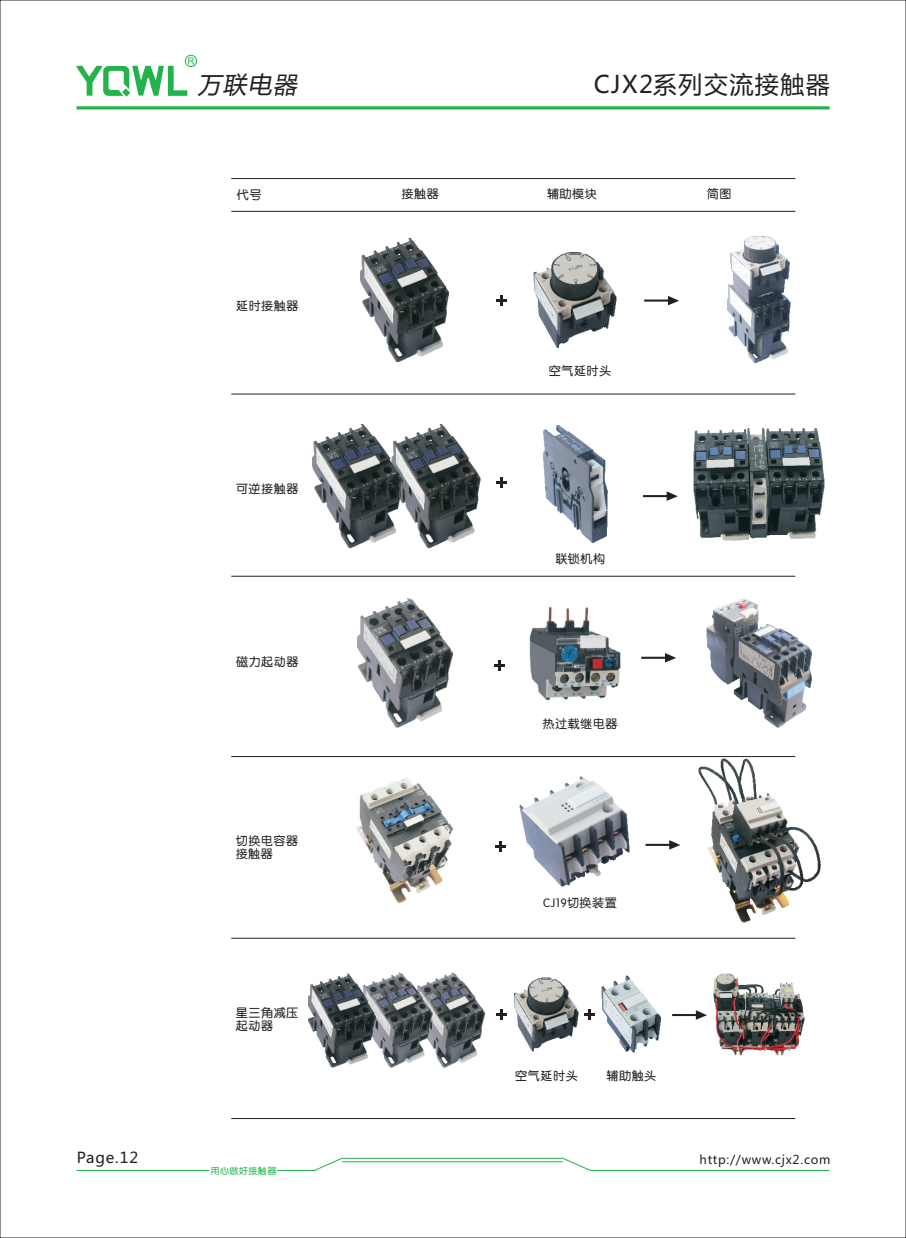
<style>
.page{position:relative;width:906px;height:1238px;background:#fff}
.page>*{position:absolute;margin:0;border:0;box-sizing:border-box;transform-origin:0 0}
.t1{font:24px "Microsoft Ya Hei";letter-spacing:.06em;color:#231f20}
.t2{font:italic 23.7px "Microsoft Ya Hei";color:#231f20}
.t3{font:15px "Microsoft Ya Hei";letter-spacing:.06em;color:#231f20}
.t4{font:12px/13.5px "FZY3 JW GB1 0";letter-spacing:.05em;color:#231f20}
.t5{font:12px "Microsoft Ya Hei";letter-spacing:.06em;color:#231f20}
.t6{font:9px "FZY3 JW GB1 0";letter-spacing:.05em;color:#23b24b}
</style>
<div class="page">
<div style="left:185px;top:55px;width:12px;height:12px;border:1px solid #23b24b;border-radius:50%"></div>
<svg style="left:77px;top:58px;width:117px;height:39px"></svg>
<hr style="left:231px;top:178px;width:564px;height:1px;background:#231f20">
<hr style="left:231px;top:211px;width:564px;height:1px;background:#231f20">
<hr style="left:231px;top:394px;width:564px;height:1px;background:#231f20">
<hr style="left:231px;top:576px;width:564px;height:1px;background:#231f20">
<hr style="left:231px;top:756px;width:564px;height:1px;background:#231f20">
<hr style="left:231px;top:937px;width:564px;height:1px;background:#231f20">
<hr style="left:231px;top:1118px;width:564px;height:1px;background:#231f20">
<svg style="left:496px;top:295px;width:10px;height:11px"></svg>
<svg style="left:644px;top:296px;width:35px;height:9px"></svg>
<svg style="left:496px;top:477px;width:11px;height:11px"></svg>
<svg style="left:494px;top:660px;width:11px;height:10px"></svg>
<svg style="left:495px;top:841px;width:10px;height:11px"></svg>
<svg style="left:496px;top:1009px;width:11px;height:10px"></svg>
<svg style="left:584px;top:1009px;width:11px;height:10px"></svg>
<svg style="left:643px;top:491px;width:35px;height:10px"></svg>
<svg style="left:641px;top:653px;width:35px;height:9px"></svg>
<svg style="left:645px;top:840px;width:35px;height:9px"></svg>
<svg style="left:672px;top:1010px;width:35px;height:9px"></svg>
<hr style="left:77px;top:106px;width:752px;height:3px;background:#23b24b">
<img style="left:533px;top:252px;width:83px;height:96px">
<img style="left:361px;top:238px;width:89px;height:124px">
<img style="left:402px;top:424px;width:78px;height:124px">
<img style="left:313px;top:424px;width:89px;height:124px">
<img style="left:694px;top:428px;width:130px;height:112px">
<img style="left:357px;top:598px;width:96px;height:129px">
<img style="left:529px;top:606px;width:92px;height:94px">
<img style="left:698px;top:758px;width:122px;height:164px">
<img style="left:357px;top:777px;width:96px;height:126px">
<img style="left:432px;top:972px;width:53px;height:95px">
<img style="left:377px;top:972px;width:55px;height:95px">
<img style="left:309px;top:973px;width:68px;height:94px">
<img style="left:514px;top:977px;width:64px;height:73px">
<img style="left:601px;top:975px;width:60px;height:77px">
<img style="left:714px;top:973px;width:90px;height:82px">
<img style="left:727px;top:237px;width:63px;height:126px">
<img style="left:543px;top:425px;width:64px;height:118px">
<img style="left:707px;top:598px;width:104px;height:129px">
<img style="left:520px;top:776px;width:110px;height:110px">
<svg style="left:277px;top:1157px;width:553px;height:14px"></svg>
<hr style="left:77px;top:1169px;width:132px;height:1px;background:#23b24b">
<hr style="left:342px;top:1161px;width:221px;height:1px;background:#23b24b">
<h2 class="t2" style="left:198px;top:73px;width:105px">万联电器</h2>
<h1 class="t1" style="left:594px;top:74px;width:237px">CJX2系列交流接触器</h1>
<p class="t4" style="left:237px;top:188px;width:26px">代号</p>
<p class="t4" style="left:401px;top:188px;width:39px">接触器</p>
<p class="t4" style="left:547px;top:187px;width:51px">辅助模块</p>
<p class="t4" style="left:707px;top:188px;width:26px">简图</p>
<p class="t4" style="left:236px;top:300px;width:64px">延时接触器</p>
<p class="t4" style="left:236px;top:483px;width:64px">可逆接触器</p>
<p class="t4" style="left:236px;top:656px;width:64px">磁力起动器</p>
<p class="t4" style="left:236px;top:834px;width:64px">切换电容器接触器</p>
<p class="t4" style="left:236px;top:1006px;width:64px">星三角减压起动器</p>
<p class="t4" style="left:549px;top:365px;width:64px">空气延时头</p>
<p class="t4" style="left:555px;top:552px;width:51px">联锁机构</p>
<p class="t4" style="left:542px;top:717px;width:76px">热过载继电器</p>
<p class="t4" style="left:543px;top:896px;width:75px">CJ19切换装置</p>
<p class="t4" style="left:515px;top:1069px;width:64px">空气延时头</p>
<p class="t4" style="left:606px;top:1069px;width:51px">辅助触头</p>
<p class="t3" style="left:77px;top:1150px;width:63px">Page.12</p>
<p class="t5" style="left:699px;top:1154px;width:132px">http://www.cjx2.com</p>
<p class="t6" style="left:211px;top:1166px;width:67px">用心做好接触器</p>
</div>
